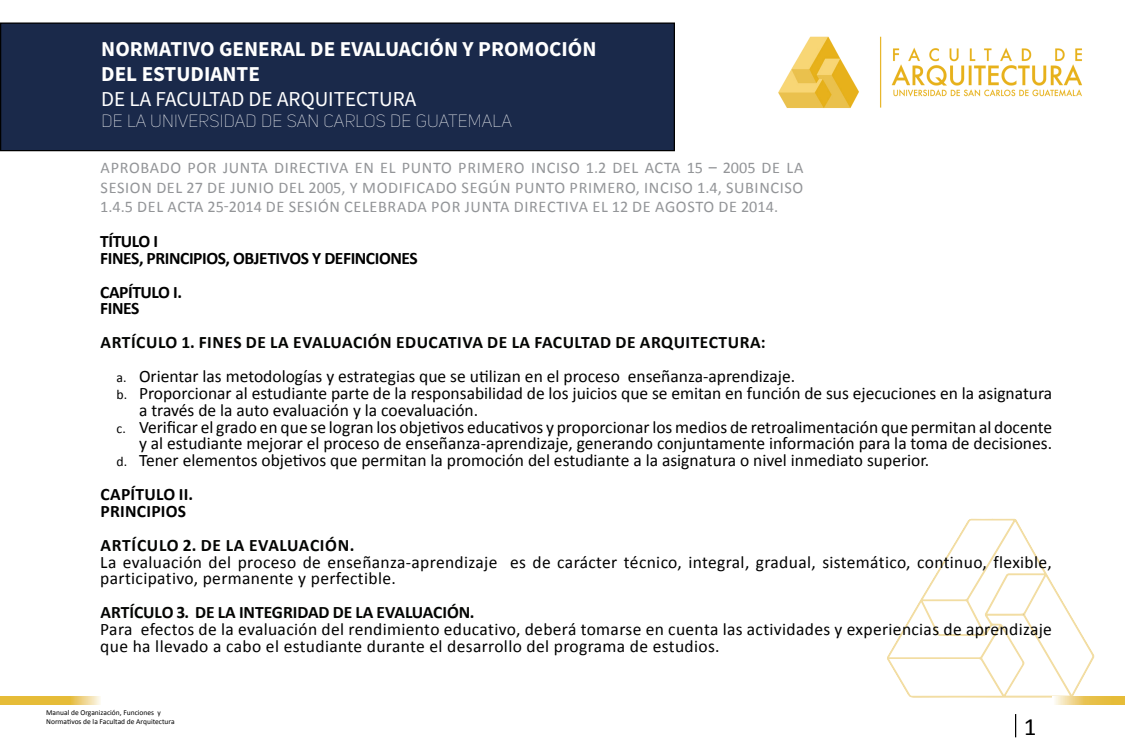
<style>
.page{position:relative;width:1125px;height:750px;background:#fff}
.page>*{position:absolute;margin:0;border:0;box-sizing:border-box;transform-origin:0 0}
.t1{font:25px "Calibri";color:#000}
.título_principal{font:700 21.25px "Source Sans Pro";color:#fff}
.título_principal-2{font:21.25px "Source Sans Pro";color:#fff}
.texto_artículo_final{font:17.5px/16.9px "Calibri";color:#000}
.texto_artículo_final-2{font:17.5px/16.9px "Calibri";letter-spacing:.02em;color:#000}
.Artículo{font:700 17.5px "Calibri";letter-spacing:.03em;color:#040503}
.Capítulo{font:700 17.5px "Calibri";letter-spacing:-.025em;color:#000}
.Artículo-2{font:700 17.5px "Calibri";letter-spacing:-.005em;color:#040503}
.título_principal-3{font:17.5px "Uni Sans Thin CAPS";letter-spacing:.01em;color:#fff}
.Capítulo-2{font:700 17.5px "Calibri";letter-spacing:.015em;color:#000}
.aprobaciòn{font:16.25px/19.5px "Calibri";letter-spacing:.04em;color:#939598;text-align:justify}
.t2{font:7.5px/9px "Calibri";color:#000}
.s1{font-size:13.75px}
</style>
<div class="page">
<svg style="left:1015px;top:714px;width:1px;height:23px"></svg>
<svg style="left:887px;top:518px;width:208px;height:180px"></svg>
<svg style="left:1052px;top:697px;width:73px;height:8px"></svg>
<svg style="left:0;top:697px;width:101px;height:8px"></svg>
<div style="left:1px;top:23px;width:673px;height:128px;background:#1a294a"></div>
<div style="left:0;top:22px;width:675px;height:129px;border:1px solid #000"></div>
<img style="left:778px;top:36px;width:304px;height:72px">
<p class="título_principal" style="left:101px;top:35px;width:497px">NORMATIVO GENERAL DE EVALUACIÓN Y PROMOCIÓN</p>
<p class="título_principal" style="left:101px;top:60px;width:160px">DEL ESTUDIANTE</p>
<p class="título_principal-2" style="left:101px;top:86px;width:316px">DE LA FACULTAD DE ARQUITECTURA</p>
<p class="título_principal-3" style="left:101px;top:111px;width:412px">DE LA UNIVERSIDAD DE SAN CARLOS DE GUATEMALA</p>
<p class="aprobaciòn" style="left:100px;top:158px;width:705px">APROBADO POR JUNTA DIRECTIVA EN EL PUNTO PRIMERO INCISO 1.2 DEL ACTA 15 – 2005 DE LA SESION DEL 27 DE JUNIO DEL 2005, Y MODIFICADO SEGÚN PUNTO PRIMERO, INCISO 1.4, SUBINCISO 1.4.5 DEL ACTA 25-2014 DE SESIÓN CELEBRADA POR JUNTA DIRECTIVA EL 12 DE AGOSTO DE 2014.</p>
<p class="Capítulo" style="left:100px;top:229px;width:59px">TÍTULO I</p>
<p class="Capítulo" style="left:100px;top:246px;width:319px">FINES, PRINCIPIOS, OBJETIVOS Y DEFINCIONES</p>
<p class="Capítulo" style="left:100px;top:279px;width:83px">CAPÍTULO I.</p>
<p class="Capítulo" style="left:100px;top:296px;width:41px">FINES</p>
<p class="Artículo" style="left:101px;top:330px;width:667px">ARTÍCULO 1. FINES DE LA EVALUACIÓN EDUCATIVA DE LA FACULTAD DE ARQUITECTURA:</p>
<p class="texto_artículo_final" style="left:117px;top:367px;width:680px"><span class="s1">a.</span> Orientar las metodologías y estrategias que se utilizan en el proceso enseñanza-aprendizaje.</p>
<p class="texto_artículo_final" style="left:139px;top:384px;width:915px;text-indent:-22px"><span class="s1">b.</span> Proporcionar al estudiante parte de la responsabilidad de los juicios que se emitan en función de sus ejecuciones en la asignatura a través de la auto evaluación y la coevaluación.</p>
<p class="texto_artículo_final" style="left:117px;top:418px;width:937px;text-align:right"><span class="s1">c.</span> Verificar el grado en que se logran los objetivos educativos y proporcionar los medios de retroalimentación que permitan al docente y al estudiante mejorar el proceso de enseñanza-aprendizaje, generando conjuntamente información para la toma de decisiones.</p>
<p class="texto_artículo_final" style="left:117px;top:452px;width:814px"><span class="s1">d.</span> Tener elementos objetivos que permitan la promoción del estudiante a la asignatura o nivel inmediato superior.</p>
<p class="Capítulo-2" style="left:101px;top:482px;width:94px">CAPÍTULO II.</p>
<p class="Capítulo-2" style="left:101px;top:499px;width:87px">PRINCIPIOS</p>
<p class="Artículo" style="left:101px;top:532px;width:255px">ARTÍCULO 2. DE LA EVALUACIÓN.</p>
<p class="texto_artículo_final-2" style="left:100px;top:553px;width:953px">La evaluación del proceso de enseñanza-aprendizaje es de carácter técnico, integral, gradual, sistemático, continuo, flexible, participativo, permanente y perfectible.</p>
<p class="Artículo-2" style="left:101px;top:600px;width:375px">ARTÍCULO 3. DE LA INTEGRIDAD DE LA EVALUACIÓN.</p>
<p class="texto_artículo_final-2" style="left:100px;top:620px;width:953px">Para efectos de la evaluación del rendimiento educativo, deberá tomarse en cuenta las actividades y experiencias de aprendizaje que ha llevado a cabo el estudiante durante el desarrollo del programa de estudios.</p>
<p class="t2" style="left:46px;top:708px;width:130px">Manual de Organización, Funciones y<br>Normativos de la Facultad de Arquitectura</p>
<p class="t1" style="left:1024px;top:709px;width:14px">1</p>
</div>
